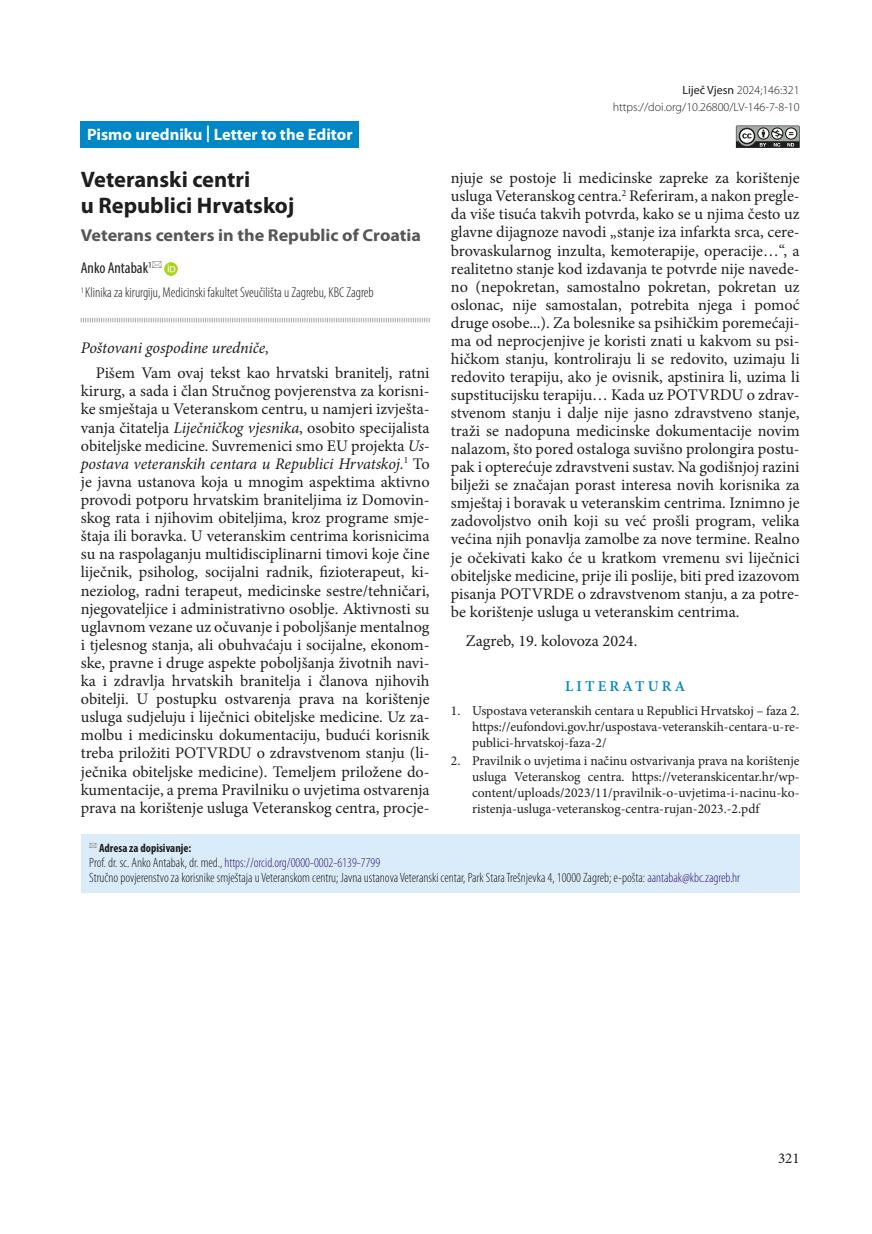
<style>
.page{position:relative;width:872px;height:1234px;background:#fff}
.page>*{position:absolute;margin:0;border:0;box-sizing:border-box;transform-origin:0 0}
.t1{font:700 22.5px/25.5px "Myriad Pro";color:#1f1e1f}
.t2{font:700 17.25px "Myriad Pro";color:#565557;scale:1.05 1}
.t3{font:700 16.5px "Myriad Pro";color:#fff}
.t4{font:16.2px/18.1px "Minion Pro";letter-spacing:-.005em;color:#1f1e1f;text-align:justify}
.t5{font:italic 16.2px "Minion Pro";letter-spacing:-.01em;color:#1f1e1f}
.t6{font:condensed 15.75px "Myriad Pro";color:#1f1e1f}
.t7{font:600 15px "Minion Pro";letter-spacing:.21em;color:#0087c5}
.t8{font:15px "Minion Pro";color:#1f1e1f}
.t9{font:300 condensed 14.25px "Myriad Pro";color:#1f1e1f}
.t10{font:13.5px/15.8px "Minion Pro";letter-spacing:-.005em;color:#1f1e1f;text-align:justify}
.t11{font:300 condensed 13.5px/15px "Myriad Pro";color:#1f1e1f}
.t12{font:300 12px/16.5px "Myriad Pro";color:#1f1e1f;text-align:right}
.t13{font:700 condensed 12px "Myriad Pro";color:#1f1e1f}
.s1{font-style:italic}
.s2{font-weight:400}
.s3{color:#371d7c}
</style>
<div class="page">
<svg style="left:736px;top:125px;width:63px;height:23px"></svg>
<div style="left:81px;top:121px;width:278px;height:27px;background:#0087c5"></div>
<svg style="left:81px;top:318px;width:349px;height:4px"></svg>
<div style="left:81px;top:833px;width:718px;height:59px;background:#daebf9"></div>
<svg style="left:164px;top:262px;width:13px;height:13px"></svg>
<p class="t3" style="left:87px;top:123px;width:267px">Pismo uredniku | Letter to the Editor</p>
<h1 class="t1" style="left:81px;top:166px;width:215px">Veteranski centri<br>u Republici Hrvatskoj</h1>
<p class="t2" style="left:81px;top:224px;width:325px">Veterans centers in the Republic of Croatia</p>
<p class="t6" style="left:81px;top:258px;width:72px">Anko Antabak<sup>1</sup></p>
<p class="t9" style="left:81px;top:284px;width:294px"><sup>1</sup> Klinika za kirurgiju, Medicinski fakultet Sveučilišta u Zagrebu, KBC Zagreb</p>
<p class="t5" style="left:81px;top:337px;width:190px">Poštovani gospodine uredniče,</p>
<p class="t4" style="left:81px;top:364px;width:350px;text-indent:15px">Pišem Vam ovaj tekst kao hrvatski branitelj, ratni kirurg, a sada i član Stručnog povjerenstva za korisni&shy;ke smještaja u Veteranskom centru, u namjeri izvješta&shy;vanja čitatelja <span class="s1">Liječničkog vjesnika</span>, osobito specijalista obiteljske medicine. Suvremenici smo EU projekta <span class="s1">Us&shy;postava veteranskih centara u Republici Hrvatskoj.</span><sup>1</sup> To je javna ustanova koja u mnogim aspektima aktivno provodi potporu hrvatskim braniteljima iz Domovin&shy;skog rata i njihovim obiteljima, kroz programe smje&shy;štaja ili boravka. U veteranskim centrima korisnicima su na raspolaganju multidisciplinarni timovi koje čine liječnik, psiholog, socijalni radnik, fizioterapeut, ki&shy;neziolog, radni terapeut, medicinske sestre/tehničari, njegovateljice i administrativno osoblje. Aktivnosti su uglavnom vezane uz očuvanje i poboljšanje mentalnog i tjelesnog stanja, ali obuhvaćaju i socijalne, ekonom&shy;ske, pravne i druge aspekte poboljšanja životnih navi&shy;ka i zdravlja hrvatskih branitelja i članova njihovih obitelji. U postupku ostvarenja prava na korištenje usluga sudjeluju i liječnici obiteljske medicine. Uz za&shy;molbu i medicinsku dokumentaciju, budući korisnik treba priložiti POTVRDU o zdravstvenom stanju (li&shy;ječnika obiteljske medicine). Temeljem priložene do&shy;kumentacije, a prema Pravilniku o uvjetima ostvarenja prava na korištenje usluga Veteranskog centra, procje-</p>
<p class="t12" style="left:613px;top:82px;width:188px"><span class="s2">Liječ Vjesn</span> 2024;146:321 https://doi.org/10.26800/LV-146-7-8-10</p>
<p class="t4" style="left:451px;top:169px;width:350px">njuje se postoje li medicinske zapreke za korištenje usluga Veteranskog centra.<sup>2</sup> Referiram, a nakon pregle&shy;da više tisuća takvih potvrda, kako se u njima često uz glavne dijagnoze navodi „stanje iza infarkta srca, cere&shy;brovaskularnog inzulta, kemoterapije, operacije…“, a realitetno stanje kod izdavanja te potvrde nije navede&shy;no (nepokretan, samostalno pokretan, pokretan uz oslonac, nije samostalan, potrebita njega i pomoć druge osobe...). Za bolesnike sa psihičkim poremećaji&shy;ma od neprocjenjive je koristi znati u kakvom su psi&shy;hičkom stanju, kontroliraju li se redovito, uzimaju li redovito terapiju, ako je ovisnik, apstinira li, uzima li supstitucijsku terapiju… Kada uz POTVRDU o zdrav&shy;stvenom stanju i dalje nije jasno zdravstveno stanje, traži se nadopuna medicinske dokumentacije novim nalazom, što pored ostaloga suvišno prolongira postu&shy;pak i opterećuje zdravstveni sustav. Na godišnjoj razini bilježi se značajan porast interesa novih korisnika za smještaj i boravak u veteranskim centrima. Iznimno je zadovoljstvo onih koji su već prošli program, velika većina njih ponavlja zamolbe za nove termine. Realno je očekivati kako će u kratkom vremenu svi liječnici obiteljske medicine, prije ili poslije, biti pred izazovom pisanja POTVRDE o zdravstvenom stanju, a za potre&shy;be korištenje usluga u veteranskim centrima.</p>
<p class="t4" style="left:466px;top:631px;width:173px">Zagreb, 19. kolovoza 2024.</p>
<p class="t7" style="left:565px;top:675px;width:122px">LITERATURA</p>
<p class="t10" style="left:472px;top:703px;width:329px;text-indent:-21px">1. Uspostava veteranskih centara u Republici Hrvatskoj – faza 2. https://eufondovi.gov.hr/uspostava-veteranskih-centara-u-re&shy;publici-hrvatskoj-faza-2/</p>
<p class="t10" style="left:472px;top:753px;width:329px;text-indent:-21px">2. Pravilnik o uvjetima i načinu ostvarivanja prava na korištenje usluga Veteranskog centra. https://veteranskicentar.hr/wp&shy;content/uploads/2023/11/pravilnik-o-uvjetima-i-nacinu-ko&shy;ristenja-usluga-veteranskog-centra-rujan-2023.-2.pdf</p>
<p class="t13" style="left:99px;top:840px;width:94px">Adresa za dopisivanje:</p>
<p class="t11" style="left:89px;top:854px;width:652px">Prof. dr. sc. Anko Antabak, dr. med., <span class="s3">https://orcid.org/0000-0002-6139-7799<br></span>Stručno povjerenstvo za korisnike smještaja u Veteranskom centru; Javna ustanova Veteranski centar, Park Stara Trešnjevka 4, 10000 Zagreb; e-pošta: <span class="s3">aantabak@kbc.zagreb.hr</span></p>
<p class="t8" style="left:778px;top:1147px;width:23px">321</p>
</div>
